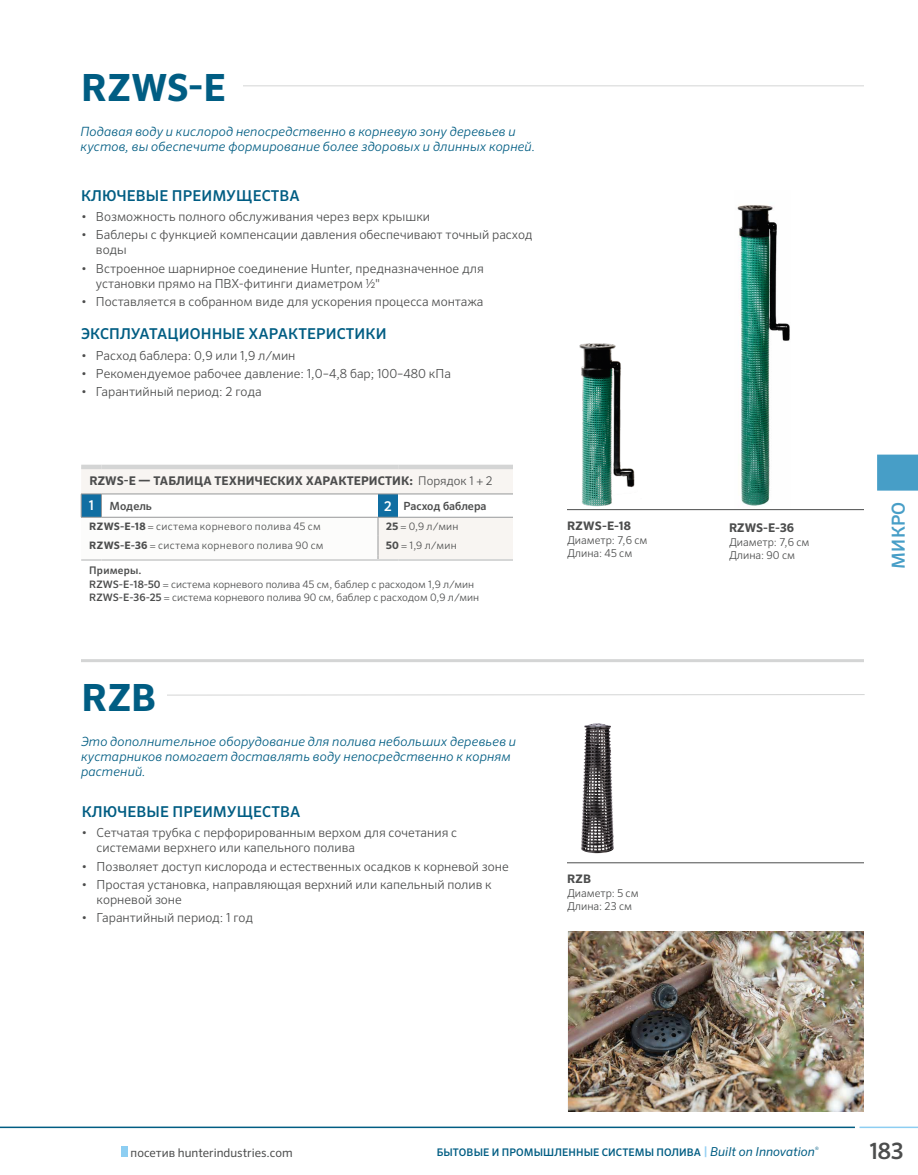
<style>
.page{position:relative;width:918px;height:1175px;background:#fff}
.page>*{position:absolute;margin:0;border:0;box-sizing:border-box;transform-origin:0 0}
.t1{font:700 37.5px "Sero Pro";letter-spacing:.005em;color:#005d83}
.t2{font:500 22.5px "Sero Pro";color:#4c4d4d}
.t3{font:500 18px "Sero Pro";letter-spacing:.01em;color:#479ec7}
.t4{font:500 15px "Sero Pro";letter-spacing:.01em;color:#005d83}
.t5{font:italic 300 12.75px/15px "Sero Pro";letter-spacing:.015em;color:#005d83}
.t6{font:300 12.45px/15px "Sero Pro";color:#4c4d4d}
.t7{font:700 12px "Sero Pro";letter-spacing:.01em;color:#4c4d4d}
.t8{font:12px "Sero Pro";color:#4c4d4d}
.t9{font:700 11.7px "Sero Pro";letter-spacing:.015em;color:#4c4d4d}
.t10{font:500 11.25px "Sero Pro";color:#4c4d4d}
.t11{font:300 10.8px/13.5px "Sero Pro";color:#4c4d4d}
.t12{font:500 10.5px "Sero Pro";letter-spacing:.01em;color:#005d83}
.t13{font:500 10.5px "Sero Pro";letter-spacing:.02em;color:#4c4d4d}
.t14{font:300 10.35px/13.5px "Sero Pro";color:#4c4d4d}
.t15{font:300 10.35px "Sero Pro";letter-spacing:.03em;color:#4c4d4d}
.s1{font-weight:300}
.s2{font-size:13.5px;color:#fff}
.s3{font-weight:700}
.s4{font-weight:500}
.s5{font-size:12px;color:#95d1f3}
.s6{font-weight:400;font-style:italic;font-size:12.3px}
</style>
<div class="page">
<div style="left:122px;top:1146px;width:6px;height:10px;background:#8dcef2"></div>
<hr style="left:0;top:1126px;width:855px;height:2px;background:#005d83">
<hr style="left:860px;top:1126px;width:58px;height:2px;background:#8dcef2">
<hr style="left:81px;top:85px;width:783px;height:1px;background:#d4d5d5">
<div style="left:877px;top:454px;width:41px;height:36px;background:#479ec7"></div>
<img style="left:579px;top:343px;width:56px;height:164px">
<img style="left:737px;top:205px;width:53px;height:301px">
<div style="left:81px;top:56px;width:162px;height:44px;background:#fff"></div>
<hr style="left:567px;top:509px;width:297px;height:1px;background:#4c4d4d">
<div style="left:81px;top:464px;width:20px;height:5px;background:#d4d5d5"></div>
<div style="left:101px;top:464px;width:277px;height:5px;background:#d4d5d5"></div>
<div style="left:378px;top:464px;width:20px;height:5px;background:#d4d5d5"></div>
<div style="left:398px;top:464px;width:115px;height:5px;background:#d4d5d5"></div>
<svg style="left:81px;top:469px;width:432px;height:90px"></svg>
<hr style="left:398px;top:493px;width:115px;height:1px;background:#969798">
<hr style="left:81px;top:559px;width:20px;height:2px;background:#d4d5d5">
<hr style="left:101px;top:559px;width:277px;height:2px;background:#d4d5d5">
<hr style="left:378px;top:559px;width:20px;height:2px;background:#d4d5d5">
<hr style="left:398px;top:559px;width:115px;height:2px;background:#d4d5d5">
<hr style="left:567px;top:862px;width:297px;height:1px;background:#4c4d4d">
<svg style="left:167px;top:694px;width:698px;height:2px"></svg>
<hr style="left:81px;top:659px;width:783px;height:3px;background:#d4d5d5">
<img style="left:583px;top:723px;width:15px;height:64px">
<img style="left:568px;top:931px;width:296px;height:181px">
<h1 class="t1" style="left:81px;top:64px;width:146px">RZWS-E</h1>
<p class="t5" style="left:81px;top:124px;width:456px">Подавая воду и кислород непосредственно в корневую зону деревьев и кустов, вы обеспечите формирование более здоровых и длинных корней.</p>
<p class="t4" style="left:81px;top:186px;width:220px">КЛЮЧЕВЫЕ ПРЕИМУЩЕСТВА</p>
<p class="t6" style="left:81px;top:209px;width:351px">• Возможность полного обслуживания через верх крышки</p>
<p class="t6" style="left:96px;top:227px;width:438px;text-indent:-15px">• Баблеры с функцией компенсации давления обеспечивают точный расход воды</p>
<p class="t6" style="left:96px;top:261px;width:389px;text-indent:-15px">• Встроенное шарнирное соединение Hunter, предназначенное для установки прямо на ПВХ-фитинги диаметром ½"</p>
<p class="t6" style="left:81px;top:294px;width:404px">• Поставляется в собранном виде для ускорения процесса монтажа</p>
<p class="t4" style="left:81px;top:325px;width:307px">ЭКСПЛУАТАЦИОННЫЕ ХАРАКТЕРИСТИКИ</p>
<p class="t6" style="left:81px;top:348px;width:216px">• Расход баблера: 0,9 или 1,9 л/мин</p>
<p class="t6" style="left:81px;top:366px;width:371px">• Рекомендуемое рабочее давление: 1,0–4,8 бар; 100–480 кПа</p>
<p class="t6" style="left:81px;top:384px;width:182px">• Гарантийный период: 2 года</p>
<p class="t7" style="left:89px;top:473px;width:405px">RZWS-E — ТАБЛИЦА ТЕХНИЧЕСКИХ ХАРАКТЕРИСТИК: <span class="s1">Порядок 1 + 2</span></p>
<p class="t10" style="left:89px;top:499px;width:65px"><span class="s2">1</span> Модель</p>
<p class="t10" style="left:384px;top:499px;width:104px"><span class="s2">2</span> Расход баблера</p>
<p class="t15" style="left:89px;top:520px;width:233px"><span class="s3">RZWS-E-18</span> = система корневого полива 45 см</p>
<p class="t14" style="left:386px;top:519px;width:74px"><span class="s3">25</span> = 0,9 л/мин</p>
<p class="t15" style="left:89px;top:539px;width:236px"><span class="s3">RZWS-E-36</span> = система корневого полива 90 см</p>
<p class="t14" style="left:386px;top:539px;width:72px"><span class="s3">50</span> = 1,9 л/мин</p>
<p class="t13" style="left:89px;top:564px;width:54px">Примеры.</p>
<p class="t14" style="left:89px;top:577px;width:391px"><span class="s4">RZWS-E-18-50</span> = система корневого полива 45 см, баблер с расходом 1,9 л/мин<br><span class="s4">RZWS-E-36-25</span> = система корневого полива 90 см, баблер с расходом 0,9 л/мин</p>
<h1 class="t1" style="left:81px;top:674px;width:76px">RZB</h1>
<p class="t5" style="left:81px;top:734px;width:437px">Это дополнительное оборудование для полива небольших деревьев и кустарников помогает доставлять воду непосредственно к корням растений.</p>
<p class="t4" style="left:82px;top:802px;width:220px">КЛЮЧЕВЫЕ ПРЕИМУЩЕСТВА</p>
<p class="t6" style="left:97px;top:825px;width:362px;text-indent:-15px">• Сетчатая трубка с перфорированным верхом для сочетания с системами верхнего или капельного полива</p>
<p class="t6" style="left:82px;top:858px;width:429px">• Позволяет доступ кислорода и естественных осадков к корневой зоне</p>
<p class="t6" style="left:97px;top:877px;width:397px;text-indent:-15px">• Простая установка, направляющая верхний или капельный полив к корневой зоне</p>
<p class="t6" style="left:82px;top:910px;width:173px">• Гарантийный период: 1 год</p>
<p class="t9" style="left:567px;top:519px;width:65px">RZWS-E-18</p>
<p class="t11" style="left:567px;top:533px;width:82px">Диаметр: 7,6 см<br>Длина: 45 см</p>
<p class="t9" style="left:567px;top:872px;width:26px">RZB</p>
<p class="t11" style="left:567px;top:886px;width:73px">Диаметр: 5 см<br>Длина: 23 см</p>
<p class="t7" style="left:729px;top:520px;width:66px">RZWS-E-36</p>
<p class="t11" style="left:729px;top:535px;width:82px">Диаметр: 7,6 см<br>Длина: 90 см</p>
<h3 class="t3" style="left:888px;top:568px;width:69px;rotate:-90deg">МИКРО</h3>
<p class="t8" style="left:131px;top:1145px;width:164px">посетив hunterindustries.com</p>
<p class="t12" style="left:437px;top:1146px;width:383px">БЫТОВЫЕ И ПРОМЫШЛЕННЫЕ СИСТЕМЫ ПОЛИВА <span class="s5">|</span> <span class="s6">Built on Innovation</span><sup>®</sup></p>
<h2 class="t2" style="left:869px;top:1137px;width:36px">183</h2>
</div>
